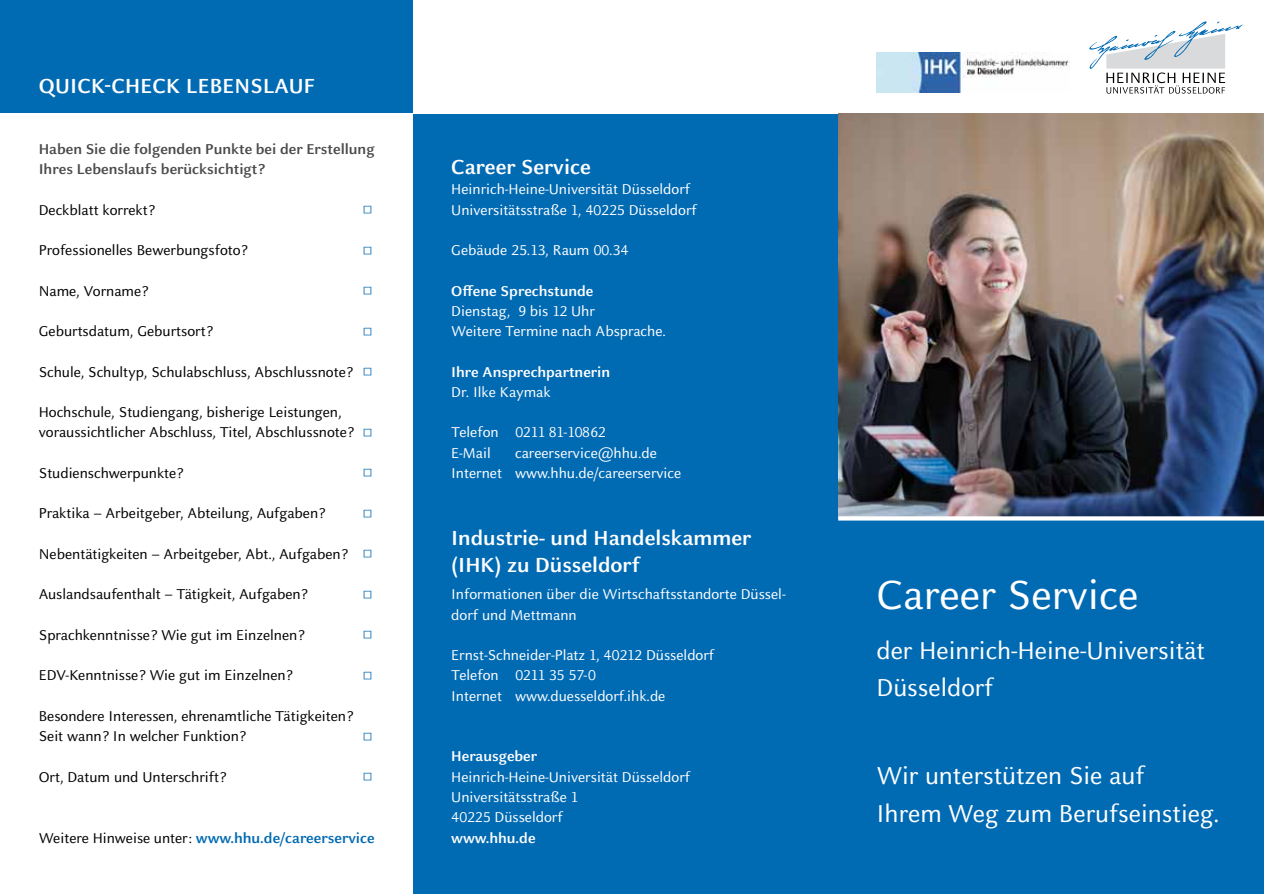
<style>
.page{position:relative;width:1264px;height:894px;background:#fff}
.page>*{position:absolute;margin:0;border:0;box-sizing:border-box;transform-origin:0 0}
.t1{font:45px "Celeste Sans Pro";color:#fff}
.t2{font:27px/37.5px "Celeste Sans Pro";color:#fff}
.t3{font:700 22.5px/27px "Celeste Sans Pro";letter-spacing:.01em;color:#fff}
.t4{font:21px "Lucida Grande";color:#006ab3}
.t5{font:15.75px/20.2px "Celeste Sans Pro";color:#000}
.t6{font:15.75px/20.2px "Celeste Sans Pro";color:#fff}
.t7{font:700 15.75px/20.2px "Celeste Sans Pro";color:#4b4b4d}
.t8{font:700 15.75px "Celeste Sans Pro";color:#fff}
.t9{font:700 15.75px "Celeste Sans Pro";color:#006ab3}
.s1{font-family:"Lucida Grande";font-size:21px;color:#006ab3}
.s2{font-weight:400;color:#000}
</style>
<div class="page">
<div style="left:0;top:0;width:413px;height:113px;background:#006ab3"></div>
<svg style="left:1089px;top:21px;width:154px;height:73px"></svg>
<div style="left:413px;top:114px;width:851px;height:780px;background:#006ab3"></div>
<img style="left:838px;top:114px;width:426px;height:402px">
<img style="left:876px;top:53px;width:193px;height:40px">
<svg style="left:838px;top:516px;width:426px;height:4px;background:#f1f2f5"></svg>
<h3 class="t3" style="left:39px;top:72px;width:278px">Quick-Check Lebenslauf</h3>
<p class="t7" style="left:39px;top:138px;width:337px">Haben Sie die folgenden Punkte bei der Erstellung<br>I hres Lebenslaufs berücksichtigt?</p>
<p class="t5" style="left:39px;top:199px;width:118px">Deckblatt korrekt?</p>
<h3 class="t4" style="left:362px;top:197px;width:13px">□</h3>
<p class="t5" style="left:39px;top:240px;width:211px">Professionelles Bewerbungsfoto?</p>
<h3 class="t4" style="left:362px;top:237px;width:13px">□</h3>
<p class="t5" style="left:39px;top:280px;width:111px">Name, Vorname?</p>
<h3 class="t4" style="left:362px;top:278px;width:13px">□</h3>
<p class="t5" style="left:39px;top:321px;width:176px">Geburtsdatum, Geburtsort?</p>
<h3 class="t4" style="left:362px;top:318px;width:13px">□</h3>
<p class="t5" style="left:39px;top:361px;width:336px">Schule, Schultyp, Schulabschluss, Abschlussnote? <span class="s1">□</span></p>
<p class="t5" style="left:39px;top:402px;width:336px">Hochschule, Studiengang, bisherige Leistungen, voraussichtlicher Abschluss, Titel, Abschlussnote? <span class="s1">□</span></p>
<p class="t5" style="left:39px;top:462px;width:146px">Studienschwerpunkte?</p>
<h3 class="t4" style="left:362px;top:460px;width:13px">□</h3>
<p class="t5" style="left:39px;top:503px;width:288px">Praktika – Arbeitgeber, Abteilung, Aufgaben?</p>
<h3 class="t4" style="left:362px;top:500px;width:13px">□</h3>
<p class="t5" style="left:39px;top:543px;width:336px">Nebentätigkeiten – Arbeitgeber, Abt., Aufgaben? <span class="s1">□</span></p>
<p class="t5" style="left:39px;top:584px;width:271px">Auslandsaufenthalt – Tätigkeit, Aufgaben?</p>
<h3 class="t4" style="left:362px;top:581px;width:13px">□</h3>
<p class="t5" style="left:39px;top:624px;width:267px">Sprachkenntnisse? Wie gut im Einzelnen?</p>
<h3 class="t4" style="left:362px;top:622px;width:13px">□</h3>
<p class="t5" style="left:39px;top:665px;width:256px">EDV-Kenntnisse? Wie gut im Einzelnen?</p>
<h3 class="t4" style="left:362px;top:662px;width:13px">□</h3>
<p class="t5" style="left:39px;top:705px;width:316px">Besondere Interessen, ehrenamtliche Tätigkeiten?<br>Seit wann? In welcher Funktion?</p>
<h3 class="t4" style="left:362px;top:723px;width:13px">□</h3>
<p class="t5" style="left:39px;top:766px;width:189px">Ort, Datum und Unterschrift?</p>
<h3 class="t4" style="left:362px;top:764px;width:13px">□</h3>
<p class="t9" style="left:39px;top:827px;width:337px"><span class="s2">Weitere Hinweise unter:</span> www.hhu.de/careerservice</p>
<h3 class="t3" style="left:451px;top:153px;width:141px">Career Service</h3>
<p class="t6" style="left:451px;top:179px;width:247px">Heinrich-Heine-Universität Düsseldorf<br>Universitätsstraße 1, 40225 Düsseldorf</p>
<p class="t6" style="left:451px;top:240px;width:179px">Gebäude 25.13, Raum 00.34</p>
<p class="t8" style="left:451px;top:281px;width:144px">Offene Sprechstunde</p>
<p class="t6" style="left:451px;top:300px;width:216px">Dienstag, 9 bis 12 Uhr<br>Weitere Termine nach Absprache.</p>
<p class="t8" style="left:451px;top:362px;width:160px">I hre Ansprechpartnerin</p>
<p class="t6" style="left:451px;top:381px;width:101px">Dr. Ilke Kaymak</p>
<p class="t6" style="left:451px;top:422px;width:156px">Telefon 0211 81-10862<br>E-Mail</p>
<p class="t6" style="left:451px;top:442px;width:232px;text-indent:64px">careerservice@hhu.de<br>Internet www.hhu.de/careerservice</p>
<h3 class="t3" style="left:451px;top:524px;width:302px">I ndustrie- und Handelskammer (IHK) zu Düsseldorf</h3>
<p class="t6" style="left:451px;top:584px;width:336px">Informationen über die Wirtschaftsstandorte Düssel&shy;dorf und Mettmann</p>
<p class="t6" style="left:451px;top:645px;width:264px">Ernst-Schneider-Platz 1, 40212 Düsseldorf<br>Telefon 0211 35 57-0<br>Internet www.duesseldorf.ihk.de</p>
<p class="t8" style="left:451px;top:746px;width:87px">Herausgeber</p>
<p class="t6" style="left:451px;top:766px;width:240px">Heinrich-Heine-Universität Düsseldorf<br>Universitätsstraße 1<br>40225 Düsseldorf</p>
<p class="t8" style="left:451px;top:827px;width:86px">www.hhu.de</p>
<h1 class="t1" style="left:876px;top:566px;width:263px">Career Service</h1>
<h2 class="t2" style="left:876px;top:631px;width:330px">der Heinrich-Heine-Universität<br>Düsseldorf</h2>
<h2 class="t2" style="left:876px;top:756px;width:344px">Wir unterstützen Sie auf<br>Ihrem Weg zum Berufseinstieg.</h2>
</div>
